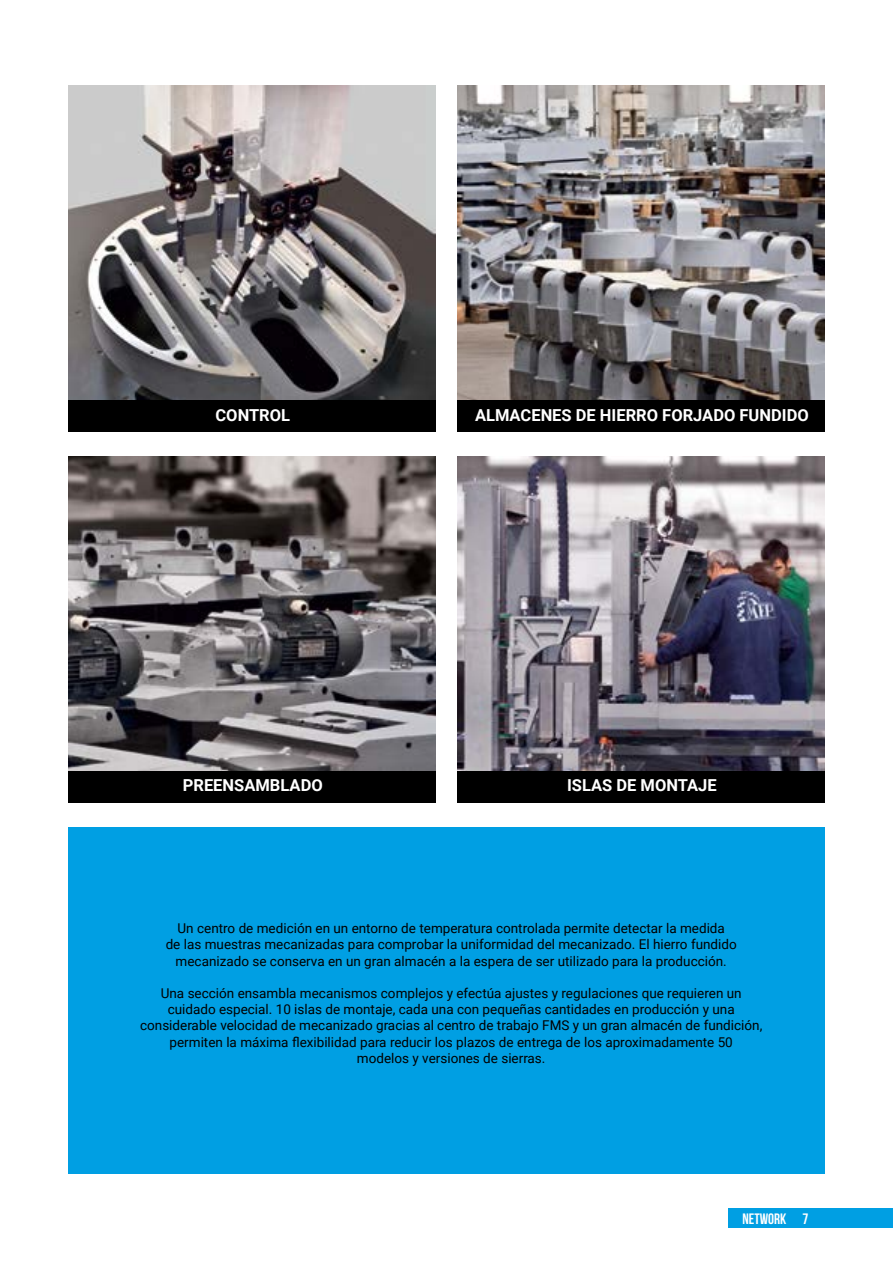
<style>
.page{position:relative;width:893px;height:1263px;background:#fff}
.page>*{position:absolute;margin:0;border:0;box-sizing:border-box;transform-origin:0 0}
.t1{font:700 16.5px "Roboto";color:#fff}
.t2{font:700 15px "Bebas Neue";color:#fff}
.t3{font:13.5px/16.2px "Roboto";color:#000;text-align:center}
</style>
<div class="page">
<div style="left:728px;top:1208px;width:165px;height:20px;background:#009fe3"></div>
<div style="left:457px;top:400px;width:368px;height:32px;background:#000"></div>
<div style="left:68px;top:400px;width:368px;height:32px;background:#000"></div>
<img style="left:457px;top:85px;width:368px;height:315px">
<img style="left:68px;top:85px;width:368px;height:315px">
<div style="left:68px;top:827px;width:757px;height:347px;background:#009fe3"></div>
<div style="left:457px;top:771px;width:368px;height:32px;background:#000"></div>
<div style="left:68px;top:771px;width:368px;height:32px;background:#000"></div>
<img style="left:457px;top:456px;width:368px;height:315px">
<img style="left:68px;top:456px;width:368px;height:315px">
<p class="t1" style="left:215px;top:404px;width:76px">CONTROL</p>
<p class="t1" style="left:475px;top:404px;width:335px">ALMACENES DE HIERRO FORJADO FUNDIDO</p>
<p class="t1" style="left:183px;top:774px;width:141px">PREENSAMBLADO</p>
<p class="t1" style="left:567px;top:774px;width:151px">ISLAS DE MONTAJE</p>
<p class="t3" style="left:166px;top:920px;width:573px">Un centro de medición en un entorno de temperatura controlada permite detectar la medida<br>de las muestras mecanizadas para comprobar la uniformidad del mecanizado. El hierro fundido mecanizado se conserva en un gran almacén a la espera de ser utilizado para la producción.</p>
<p class="t3" style="left:140px;top:985px;width:624px">Una sección ensambla mecanismos complejos y efectúa ajustes y regulaciones que requieren un cuidado especial. 10 islas de montaje, cada una con pequeñas cantidades en producción y una considerable velocidad de mecanizado gracias al centro de trabajo FMS y un gran almacén de fundición, permiten la máxima flexibilidad para reducir los plazos de entrega de los aproximadamente 50<br>modelos y versiones de sierras.</p>
<p class="t2" style="left:742px;top:1210px;width:68px">NETWORK 7</p>
</div>
